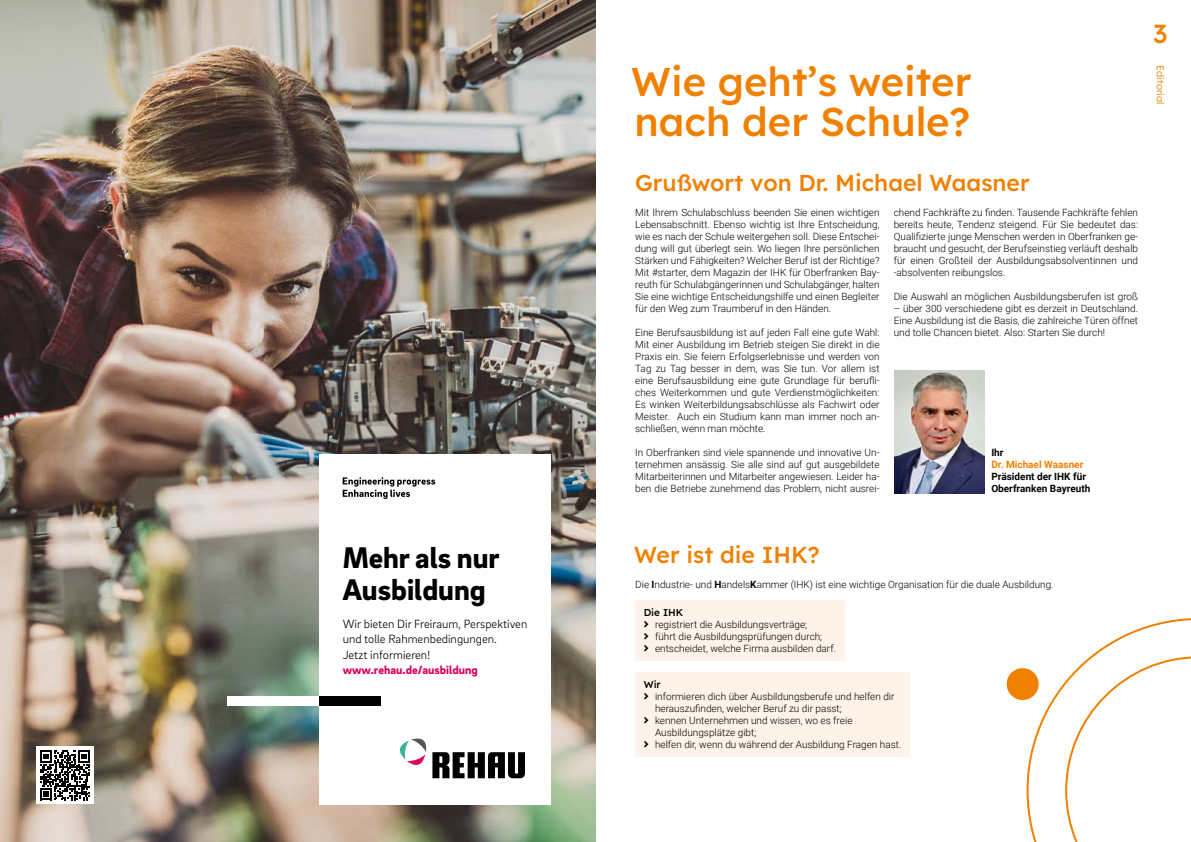
<style>
.page{position:relative;width:1191px;height:842px;background:#fff}
.page>*{position:absolute;margin:0;border:0;box-sizing:border-box;transform-origin:0 0}
.t1{font:500 40px/40px "Lexend Deca";color:#f08100}
.t2{font:900 30.6px/31.6px "Brix Sans";color:#000}
.t3{font:500 26px "Lexend Deca";color:#f08100}
.t4{font:500 23px "Lexend Deca";color:#f08000}
.t5{font:300 12.2px/15.3px "Brix Sans";color:#000}
.t6{font:900 12.2px "Brix Sans";color:#dd005f}
.t7{font:300 10px/12px "Roboto";color:#000;text-align:justify}
.t8{font:700 10px/12px "Roboto";color:#000}
.t9{font:700 10px "Roboto";color:#f08000}
.t10{font:300 10px "Lexend Deca";color:#f08100}
.t11{font:500 10px "Lexend Deca";color:#000}
.s1{font-weight:700}
</style>
<div class="page">
<img style="left:894px;top:370px;width:90px;height:123px">
<img style="left:0;top:0;width:595px;height:842px">
<div style="left:319px;top:454px;width:232px;height:350px;background:#fff"></div>
<svg style="left:343px;top:477px;width:92px;height:22px"></svg>
<svg style="left:400px;top:738px;width:26px;height:27px"></svg>
<svg style="left:432px;top:752px;width:93px;height:26px"></svg>
<div style="left:227px;top:697px;width:92px;height:9px;background:#fff"></div>
<div style="left:319px;top:697px;width:62px;height:9px;background:#000"></div>
<div style="left:36px;top:746px;width:58px;height:58px;background:#fff"></div>
<svg style="left:40px;top:750px;width:50px;height:50px"></svg>
<div style="left:1006px;top:668px;width:32px;height:32px;background:#f08000;border-radius:50%"></div>
<svg style="left:1026px;top:618px;width:165px;height:224px"></svg>
<div style="left:635px;top:672px;width:275px;height:84px;background:#fef3e8"></div>
<div style="left:635px;top:600px;width:209px;height:60px;background:#fef3e8"></div>
<h2 class="t2" style="left:343px;top:541px;width:158px">Mehr als nur<br>Ausbildung</h2>
<p class="t5" style="left:343px;top:616px;width:186px">Wir bieten Dir Freiraum, Perspektiven und tolle Rahmenbedingungen.<br>Jetzt informieren!</p>
<p class="t6" style="left:343px;top:662px;width:137px">www.rehau.de/ausbildung</p>
<h1 class="t1" style="left:631px;top:59px;width:342px">Wie geht’s weiter nach der Schule?</h1>
<h3 class="t4" style="left:635px;top:166px;width:396px">Grußwort von Dr. Michael Waasner</h3>
<p class="t7" style="left:635px;top:206px;width:246px">Mit Ihrem Schulabschluss beenden Sie einen wichtigen Lebensabschnitt. Ebenso wichtig ist Ihre Entscheidung, wie es nach der Schule weitergehen soll. Diese Entschei&shy;dung will gut überlegt sein. Wo liegen Ihre persönlichen Stärken und Fähigkeiten? Welcher Beruf ist der Richtige?<br>Mit #starter, dem Magazin der IHK für Oberfranken Bay&shy;reuth für Schulabgängerinnen und Schulabgänger, halten Sie eine wichtige Entscheidungshilfe und einen Begleiter für den Weg zum Traumberuf in den Händen.</p>
<p class="t7" style="left:635px;top:326px;width:246px">Eine Berufsausbildung ist auf jeden Fall eine gute Wahl:<br>Mit einer Ausbildung im Betrieb steigen Sie direkt in die Praxis ein. Sie feiern Erfolgserlebnisse und werden von Tag zu Tag besser in dem, was Sie tun. Vor allem ist eine Berufsausbildung eine gute Grundlage für berufli&shy;ches Weiterkommen und gute Verdienstmöglichkeiten:<br>Es winken Weiterbildungsabschlüsse als Fachwirt oder Meister. Auch ein Studium kann man immer noch an&shy;schließen, wenn man möchte.</p>
<p class="t7" style="left:635px;top:446px;width:246px">In Oberfranken sind viele spannende und innovative Un&shy;ternehmen ansässig. Sie alle sind auf gut ausgebildete Mitarbeiterinnen und Mitarbeiter angewiesen. Leider ha&shy;ben die Betriebe zunehmend das Problem, nicht ausrei-</p>
<p class="t7" style="left:893px;top:206px;width:246px">chend Fachkräfte zu finden. Tausende Fachkräfte fehlen bereits heute, Tendenz steigend. Für Sie bedeutet das:<br>Qualifizierte junge Menschen werden in Oberfranken ge&shy;braucht und gesucht, der Berufseinstieg verläuft deshalb für einen Großteil der Ausbildungsabsolventinnen und -absolventen reibungslos.</p>
<p class="t7" style="left:893px;top:290px;width:246px">Die Auswahl an möglichen Ausbildungsberufen ist groß</p>
<p class="t7" style="left:893px;top:302px;width:246px">– über 300 verschiedene gibt es derzeit in Deutschland.<br>Eine Ausbildung ist die Basis, die zahlreiche Türen öffnet und tolle Chancen bietet. Also: Starten Sie durch!</p>
<p class="t8" style="left:991px;top:446px;width:14px">Ihr</p>
<p class="t9" style="left:991px;top:457px;width:93px">Dr. Michael Waasner</p>
<p class="t8" style="left:991px;top:470px;width:100px">Präsident der IHK für<br>Oberfranken Bayreuth</p>
<h3 class="t3" style="left:1153px;top:14px;width:16px">3</h3>
<p class="t10" style="left:1167px;top:65px;width:41px;rotate:90deg">Editorial</p>
<h3 class="t4" style="left:634px;top:538px;width:187px">Wer ist die IHK?</h3>
<p class="t7" style="left:635px;top:578px;width:420px">Die <span class="s1">I</span>ndustrie- und <span class="s1">H</span>andels<span class="s1">K</span>ammer (IHK) ist eine wichtige Organisation für die duale Ausbildung.</p>
<p class="t11" style="left:644px;top:605px;width:41px">Die IHK</p>
<p class="t7" style="left:655px;top:618px;width:182px;text-align:left">registriert die Ausbildungsverträge;<br>führt die Ausbildungsprüfungen durch; entscheidet, welche Firma ausbilden darf.</p>
<p class="t11" style="left:644px;top:677px;width:19px">Wir</p>
<p class="t7" style="left:655px;top:690px;width:248px;text-align:left">informieren dich über Ausbildungsberufe und helfen dir herauszufinden, welcher Beruf zu dir passt;<br>kennen Unternehmen und wissen, wo es freie Ausbildungsplätze gibt;<br>helfen dir, wenn du während der Ausbildung Fragen hast.</p>
</div>
